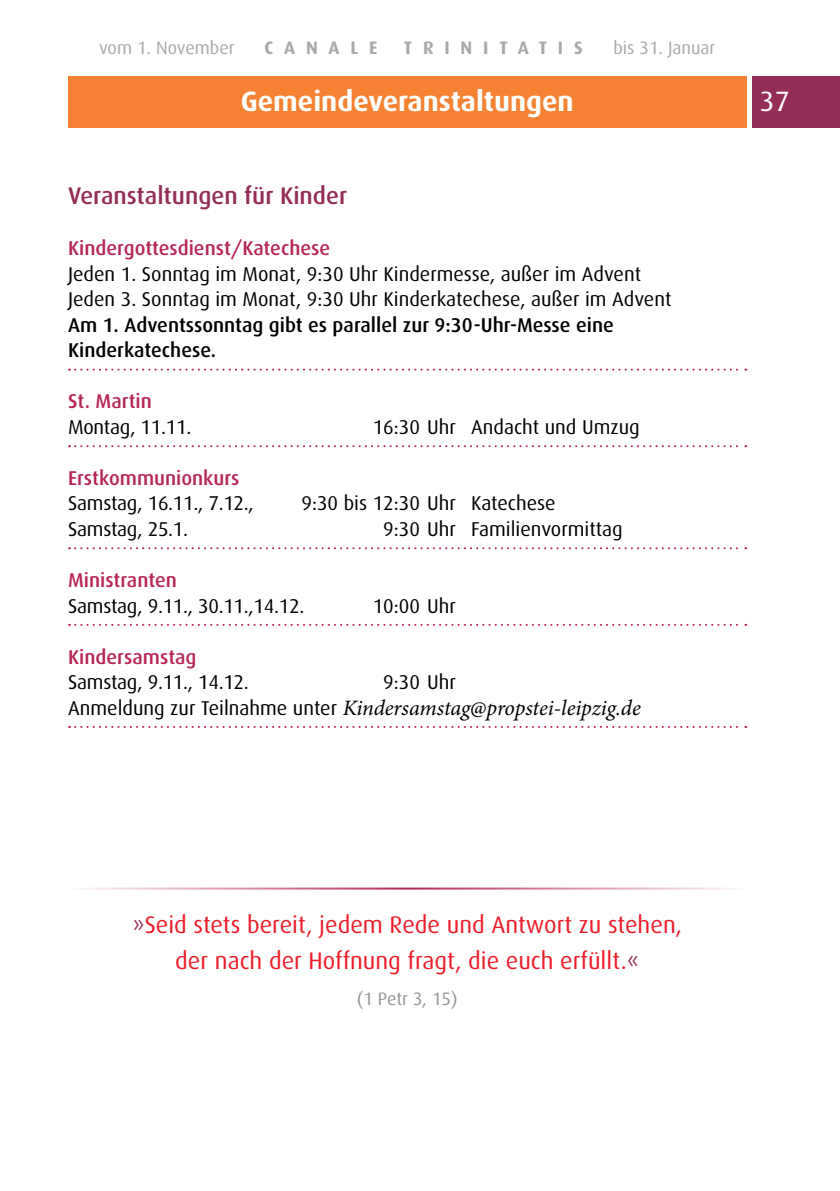
<style>
.page{position:relative;width:840px;height:1191px;background:#fff}
.page>*{position:absolute;margin:0;border:0;box-sizing:border-box;transform-origin:0 0}
.t1{font:700 28px "Dax";color:#fff}
.t2{font:28px "Dax";color:#fff}
.t3{font:24px/36px "Dax";color:#ed1c29;text-align:center}
.t4{font:500 24px "Dax";color:#942d58}
.t5{font:italic 22px "Minion Pro";letter-spacing:-.01em;color:#000}
.t6{font:20px/25.6px "Dax";color:#000}
.t7{font:500 20px "Dax";color:#b72755}
.t8{font:500 20px/25.6px "Dax";color:#000}
.t9{font:18px "Dax";color:#a7a9ac}
.t10{font:700 18px "Dax";letter-spacing:.6em;color:#a7a9ac}
.t11{font:18px "Dax";letter-spacing:-.005em;color:#939598}
.s1{font-family:"Dax";font-style:normal;font-size:20px}
.s2{color:#942d58}
</style>
<div class="page">
<div style="left:68px;top:77px;width:678px;height:51px;background:#f58233"></div>
<div style="left:751px;top:77px;width:88px;height:51px;background:#942d58"></div>
<svg style="left:69px;top:369px;width:677px;height:2px"></svg>
<svg style="left:69px;top:445px;width:677px;height:2px"></svg>
<svg style="left:69px;top:547px;width:677px;height:2px"></svg>
<svg style="left:69px;top:624px;width:677px;height:2px"></svg>
<svg style="left:69px;top:726px;width:677px;height:2px"></svg>
<hr style="left:68px;top:887px;width:678px;height:2px;background:#b72755">
<p class="t9" style="left:99px;top:37px;width:137px">vom 1. November</p>
<p class="t10" style="left:264px;top:37px;width:114px">CANALE</p>
<p class="t10" style="left:403px;top:37px;width:180px">TRINITATIS</p>
<p class="t9" style="left:613px;top:37px;width:103px">bis 31. Januar</p>
<h1 class="t1" style="left:240px;top:85px;width:334px">Gemeindeveranstaltungen</h1>
<h1 class="t2" style="left:759px;top:85px;width:31px">37</h1>
<p class="t4" style="left:68px;top:182px;width:280px">Veranstaltungen für Kinder</p>
<p class="t7" style="left:68px;top:237px;width:263px">Kindergottesdienst/Katechese</p>
<p class="t6" style="left:68px;top:261px;width:604px">Jeden 1. Sonntag im Monat, 9:30 Uhr Kindermesse, außer im Advent<br>Jeden 3. Sonntag im Monat, 9:30 Uhr Kinderkatechese, außer im Advent</p>
<p class="t8" style="left:68px;top:312px;width:547px">Am 1. Adventssonntag gibt es parallel zur 9:30-Uhr-Messe eine<br>Kinderkatechese.</p>
<p class="t7" style="left:68px;top:390px;width:85px">St. Martin</p>
<p class="t6" style="left:68px;top:414px;width:125px">Montag, 11.11.</p>
<p class="t6" style="left:372px;top:414px;width:268px">16:30 Uhr Andacht und Umzug</p>
<p class="t7" style="left:68px;top:467px;width:173px">Erstkommunionkurs</p>
<p class="t6" style="left:68px;top:491px;width:187px">Samstag, 16.11., 7.12.,<br>Samstag, 25.1.</p>
<p class="t6" style="left:301px;top:491px;width:156px;text-align:right">9:30 bis 12:30 Uhr<br>9:30 Uhr</p>
<p class="t6" style="left:471px;top:491px;width:153px">Katechese<br>Familienvormittag</p>
<p class="t7" style="left:68px;top:569px;width:110px">Ministranten</p>
<p class="t6" style="left:68px;top:593px;width:237px">Samstag, 9.11., 30.11.,14.12.</p>
<p class="t6" style="left:372px;top:593px;width:85px">10:00 Uhr</p>
<p class="t7" style="left:68px;top:645px;width:130px">Kindersamstag</p>
<p class="t6" style="left:383px;top:669px;width:74px">9:30 Uhr</p>
<p class="t6" style="left:68px;top:669px;width:182px">Samstag, 9.11., 14.12.</p>
<p class="t5" style="left:68px;top:692px;width:574px"><span class="s1">Anmeldung zur Teilnahme unter</span> Kindersamstag@propstei-leipzig.de</p>
<p class="t3" style="left:132px;top:906px;width:551px"><span class="s2">»</span>Seid stets bereit, jedem Rede und Antwort zu stehen, der nach der Hoffnung fragt, die euch erfüllt.<span class="s2">«</span></p>
<p class="t11" style="left:356px;top:988px;width:102px">(1 Petr 3, 15)</p>
</div>
